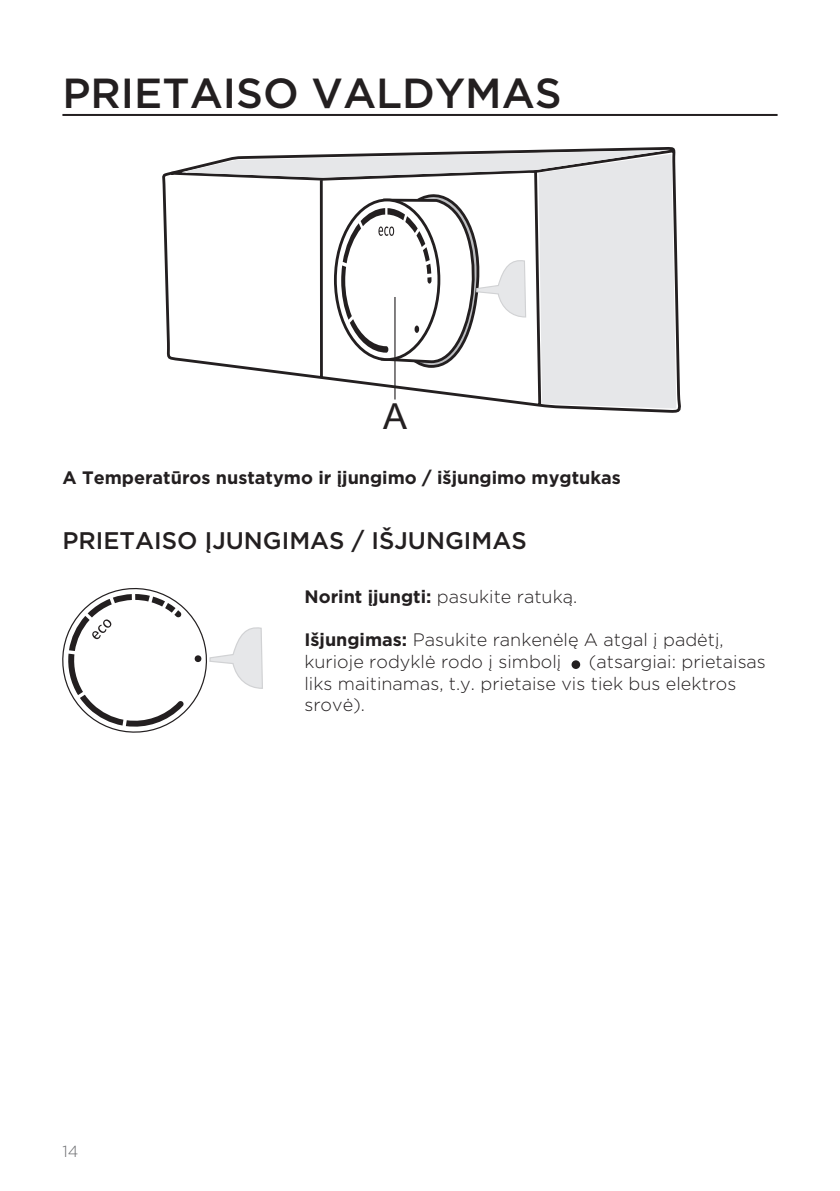
<style>
.page{position:relative;width:840px;height:1191px;background:#fff}
.page>*{position:absolute;margin:0;border:0;box-sizing:border-box;transform-origin:0 0}
.glavni_naslov{font:500 42px "Gotham";color:#231f20}
.t1{font:35.8px "Arial";color:#231f20}
.podnaslov1-1{font:500 24px "Gotham";color:#231f20}
.besedilo{font:300 18px/21.6px "Gotham";color:#231f20}
.besedilo-2{font:700 18px "Gotham";color:#231f20}
.t2{font:300 16px "Gotham";color:#6c6d70}
.s1{font-weight:700}
</style>
<div class="page">
<hr style="left:62px;top:114px;width:715px;height:2px;background:#231f20">
<div style="left:571px;top:660px;width:9px;height:9px;background:#231f20;border-radius:50%"></div>
<svg style="left:162px;top:147px;width:519px;height:266px"></svg>
<svg style="left:184px;top:149px;width:493px;height:260px"></svg>
<svg style="left:389px;top:226px;width:5px;height:10px"></svg>
<svg style="left:62px;top:588px;width:201px;height:145px"></svg>
<p class="glavni_naslov" style="left:62px;top:66px;width:500px">PRIETAISO VALDYMAS</p>
<p class="t1" style="left:383px;top:393px;width:25px">A</p>
<p class="besedilo-2" style="left:62px;top:466px;width:559px">A Temperatūros nustatymo ir įjungimo / išjungimo mygtukas</p>
<p class="podnaslov1-1" style="left:62px;top:525px;width:465px">PRIETAISO ĮJUNGIMAS / IŠJUNGIMAS</p>
<p class="besedilo" style="left:304px;top:585px;width:274px"><span class="s1">Norint įjungti:</span> pasukite ratuką.</p>
<p class="besedilo" style="left:304px;top:628px;width:420px"><span class="s1">Išjungimas:</span> Pasukite rankenėlę A atgal į padėtį, kurioje rodyklė rodo į simbolį</p>
<p class="besedilo" style="left:304px;top:650px;width:462px;text-indent:284px">(atsargiai: prietaisas liks maitinamas, t.y. prietaise vis tiek bus elektros srovė).</p>
<p class="t2" style="left:62px;top:1140px;width:17px">14</p>
</div>
